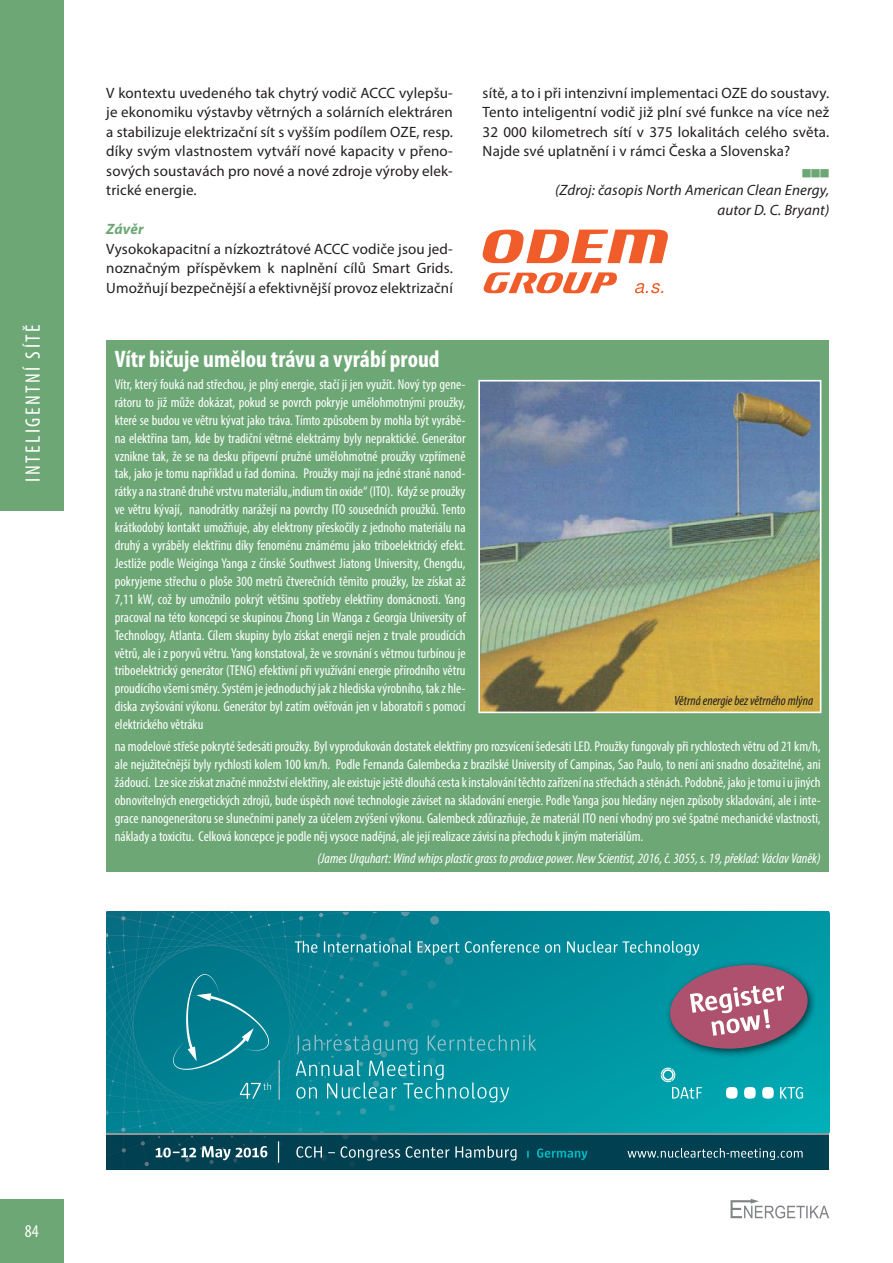
<style>
.page{position:relative;width:893px;height:1263px;background:#fff}
.page>*{position:absolute;margin:0;border:0;box-sizing:border-box;transform-origin:0 0}
.t1{font:700 condensed 24px "Myriad Pro";color:#fff}
.t2{font:condensed 21px "Myriad Pro";letter-spacing:.12em;color:#fff}
.t3{font:condensed 18px "Myriad Pro";color:#fff}
.t4{font:15px/19.5px "Myriad Pro";letter-spacing:.01em;color:#231f20;text-align:justify}
.t5{font:italic 15px/19.5px "Myriad Pro";letter-spacing:.01em;color:#231f20;text-align:right}
.t6{font:italic 700 15px "Myriad Pro";letter-spacing:.005em;color:#6ca775}
.t7{font:condensed 14.25px/17.9px "Myriad Pro";color:#fff;text-align:justify}
.t8{font:italic condensed 14.25px "Myriad Pro";color:#fff}
.t9{font:italic condensed 13.5px "Myriad Pro";color:#231f20}
</style>
<div class="page">
<svg style="left:730px;top:1199px;width:99px;height:19px"></svg>
<div style="left:0;top:0;width:64px;height:510px;background:#6ca775"></div>
<div style="left:0;top:1199px;width:64px;height:64px;background:#6ca775"></div>
<svg style="left:106px;top:912px;width:723px;height:221px;background:#0097a3"></svg>
<img style="left:106px;top:912px;width:330px;height:199px">
<svg style="left:315px;top:1111px;width:5px;height:4px"></svg>
<img style="left:325px;top:1104px;width:84px;height:18px">
<svg style="left:106px;top:1111px;width:3px;height:4px"></svg>
<svg style="left:121px;top:916px;width:5px;height:4px"></svg>
<svg style="left:401px;top:912px;width:8px;height:4px"></svg>
<svg style="left:342px;top:912px;width:7px;height:3px"></svg>
<svg style="left:319px;top:913px;width:4px;height:4px"></svg>
<svg style="left:430px;top:916px;width:9px;height:9px"></svg>
<svg style="left:299px;top:916px;width:4px;height:4px"></svg>
<svg style="left:336px;top:1111px;width:5px;height:4px"></svg>
<svg style="left:173px;top:974px;width:96px;height:96px;background:#108595"></svg>
<img style="left:278px;top:1063px;width:2px;height:37px">
<svg style="left:240px;top:1083px;width:31px;height:16px"></svg>
<div style="left:106px;top:1135px;width:723px;height:34px;background:#004050"></div>
<svg style="left:627px;top:1148px;width:175px;height:12px"></svg>
<svg style="left:527px;top:1148px;width:60px;height:12px"></svg>
<svg style="left:106px;top:1122px;width:410px;height:46px"></svg>
<img style="left:810px;top:960px;width:7px;height:98px">
<svg style="left:295px;top:933px;width:515px;height:171px;background:#1d8f9d"></svg>
<svg style="left:482px;top:229px;width:186px;height:34px"></svg>
<svg style="left:483px;top:272px;width:134px;height:22px"></svg>
<svg style="left:635px;top:283px;width:28px;height:10px"></svg>
<div style="left:106px;top:340px;width:723px;height:532px;background:#6ca775"></div>
<img style="left:481px;top:383px;width:337px;height:327px">
<div style="left:478px;top:380px;width:343px;height:333px;border:2px solid #fff"></div>
<h2 class="t2" style="left:25px;top:482px;width:159px;rotate:-90deg">INTELIGENTNÍ SÍTĚ</h2>
<p class="t4" style="left:106px;top:84px;width:348px">V kontextu uvedeného tak chytrý vodič ACCC vylepšu&shy;je ekonomiku výstavby větrných a solárních elektráren a stabilizuje elektrizační sít s vyšším podílem OZE, resp. díky svým vlastnostem vytváří nové kapacity v přeno&shy;sových soustavách pro nové a nové zdroje výroby elek&shy;trické energie.</p>
<p class="t6" style="left:106px;top:220px;width:39px">Závěr</p>
<p class="t4" style="left:106px;top:240px;width:348px">Vysokokapacitní a nízkoztrátové ACCC vodiče jsou jed&shy;noznačným příspěvkem k naplnění cílů Smart Grids.<br>Umožňují bezpečnější a efektivnější provoz elektrizační</p>
<p class="t4" style="left:482px;top:84px;width:348px">sítě, a to i při intenzivní implementaci OZE do soustavy.<br>Tento inteligentní vodič již plní své funkce na více než 32 000 kilometrech sítí v 375 lokalitách celého světa.<br>Najde své uplatnění i v rámci Česka a Slovenska?</p>
<p class="t5" style="left:555px;top:181px;width:275px">(Zdroj: časopis North American Clean Energy, autor D. C. Bryant)</p>
<h1 class="t1" style="left:115px;top:350px;width:326px">Vítr bičuje umělou trávu a vyrábí proud</h1>
<p class="t7" style="left:115px;top:376px;width:352px">Vítr, který fouká nad střechou, je plný energie, stačí ji jen využít. Nový typ gene&shy;rátoru to již může dokázat, pokud se povrch pokryje umělohmotnými proužky, které se budou ve větru kývat jako tráva. Tímto způsobem by mohla být vyrábě&shy;na elektřina tam, kde by tradiční větrné elektrárny byly nepraktické. Generátor vznikne tak, že se na desku připevní pružné umělohmotné proužky vzpřímeně tak, jako je tomu například u řad domina. Proužky mají na jedné straně nanod&shy;rátky a na straně druhé vrstvu materiálu „indium tin oxide“ (ITO). Když se proužky ve větru kývají, nanodrátky narážejí na povrchy ITO sousedních proužků. Tento krátkodobý kontakt umožňuje, aby elektrony přeskočily z jednoho materiálu na druhý a vyráběly elektřinu díky fenoménu známému jako triboelektrický efekt.<br>Jestliže podle Weiginga Yanga z čínské Southwest Jiatong University, Chengdu, pokryjeme střechu o ploše 300 metrů čtverečních těmito proužky, lze získat až 7,11 kW, což by umožnilo pokrýt většinu spotřeby elektřiny domácnosti. Yang pracoval na této koncepci se skupinou Zhong Lin Wanga z Georgia University of Technology, Atlanta. Cílem skupiny bylo získat energii nejen z trvale proudících větrů, ale i z poryvů větru. Yang konstatoval, že ve srovnání s větrnou turbínou je triboelektrický generátor (TENG) efektivní při využívání energie přírodního větru proudícího všemi směry. Systém je jednoduchý jak z hlediska výrobního, tak z hle&shy;diska zvyšování výkonu. Generátor byl zatím ověřován jen v laboratoři s pomocí elektrického větráku</p>
<p class="t7" style="left:115px;top:739px;width:707px">na modelové střeše pokryté šedesáti proužky. Byl vyprodukován dostatek elektřiny pro rozsvícení šedesáti LED. Proužky fungovaly při rychlostech větru od 21 km/h, ale nejužitečnější byly rychlosti kolem 100 km/h. Podle Fernanda Galembecka z brazilské University of Campinas, Sao Paulo, to není ani snadno dosažitelné, ani žádoucí. Lze sice získat značné množství elektřiny, ale existuje ještě dlouhá cesta k instalování těchto zařízení na střechách a stěnách. Podobně, jako je tomu i u jiných obnovitelných energetických zdrojů, bude úspěch nové technologie záviset na skladování energie. Podle Yanga jsou hledány nejen způsoby skladování, ale i inte&shy;grace nanogenerátoru se slunečními panely za účelem zvýšení výkonu. Galembeck zdůrazňuje, že materiál ITO není vhodný pro své špatné mechanické vlastnosti, náklady a toxicitu. Celková koncepce je podle něj vysoce nadějná, ale její realizace závisí na přechodu k jiným materiálům.</p>
<p class="t8" style="left:317px;top:853px;width:504px">(James Urquhart: Wind whips plastic grass to produce power. New Scientist, 2016, č. 3055, s. 19, překlad: Václav Vaněk)</p>
<p class="t9" style="left:674px;top:695px;width:141px">Větrná energie bez větrného mlýna</p>
<p class="t3" style="left:25px;top:1225px;width:15px">84</p>
</div>
